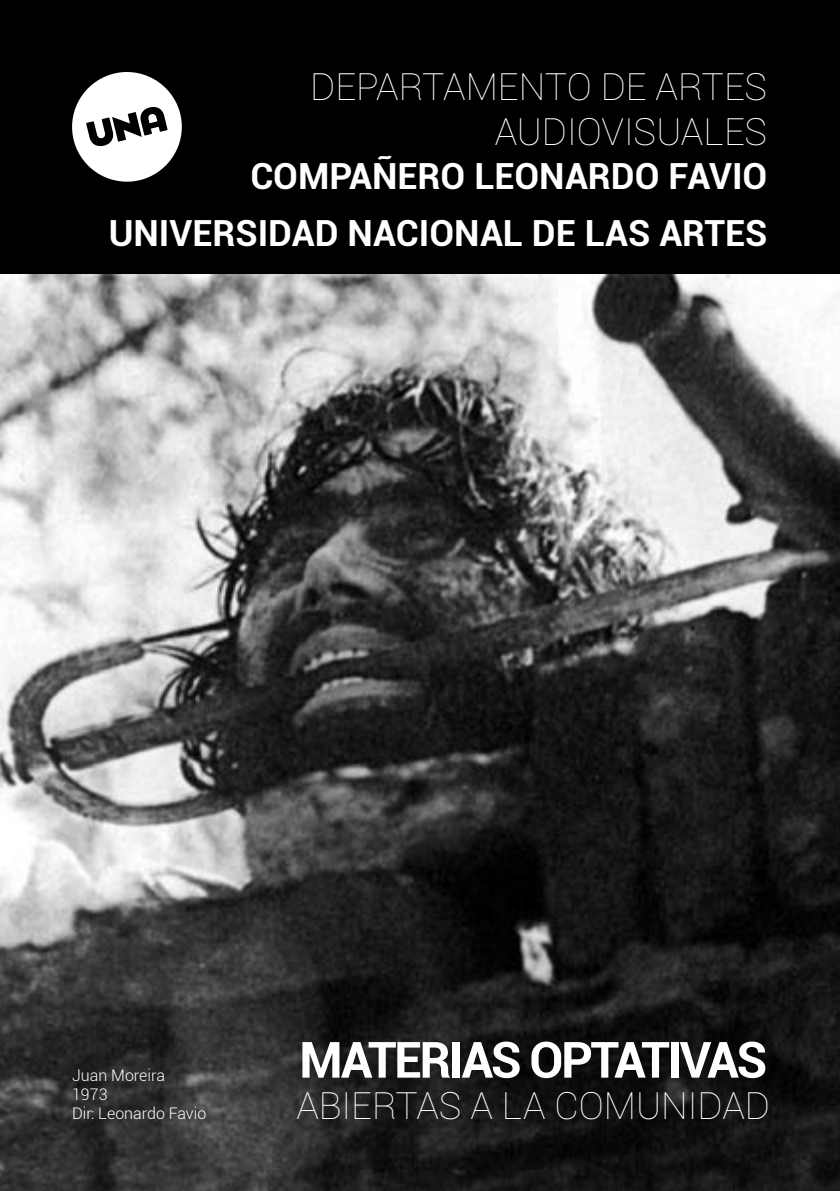
<style>
.page{position:relative;width:840px;height:1191px;background:#fff}
.page>*{position:absolute;margin:0;border:0;box-sizing:border-box;transform-origin:0 0}
.t1{font:700 50px "Roboto";letter-spacing:-.05em;color:#fff}
.t2{font:100 37.6px/45px "Roboto";color:#fff;text-align:right}
.t3{font:700 36px "Roboto";color:#fff}
.t4{font:300 16px/19.2px "Roboto";color:#fff}
</style>
<div class="page">
<div style="left:0;top:0;width:839px;height:1191px;background:#000"></div>
<img style="left:0;top:274px;width:839px;height:917px">
<svg style="left:72px;top:72px;width:110px;height:110px"></svg>
<p class="t2" style="left:310px;top:63px;width:458px">DEPARTAMENTO DE ARTES<br>AUDIOVISUALES</p>
<p class="t3" style="left:250px;top:150px;width:518px">COMPAÑERO LEONARDO FAVIO</p>
<p class="t3" style="left:109px;top:208px;width:659px">UNIVERSIDAD NACIONAL DE LAS ARTES</p>
<p class="t4" style="left:72px;top:1064px;width:95px">Juan Moreira</p>
<p class="t4" style="left:72px;top:1084px;width:136px">1973<br>Dir: Leonardo Favio</p>
<h1 class="t1" style="left:299px;top:1024px;width:469px">MATERIAS OPTATIVAS</h1>
<p class="t2" style="left:296px;top:1081px;width:475px">ABIERTAS A LA COMUNIDAD</p>
</div>
